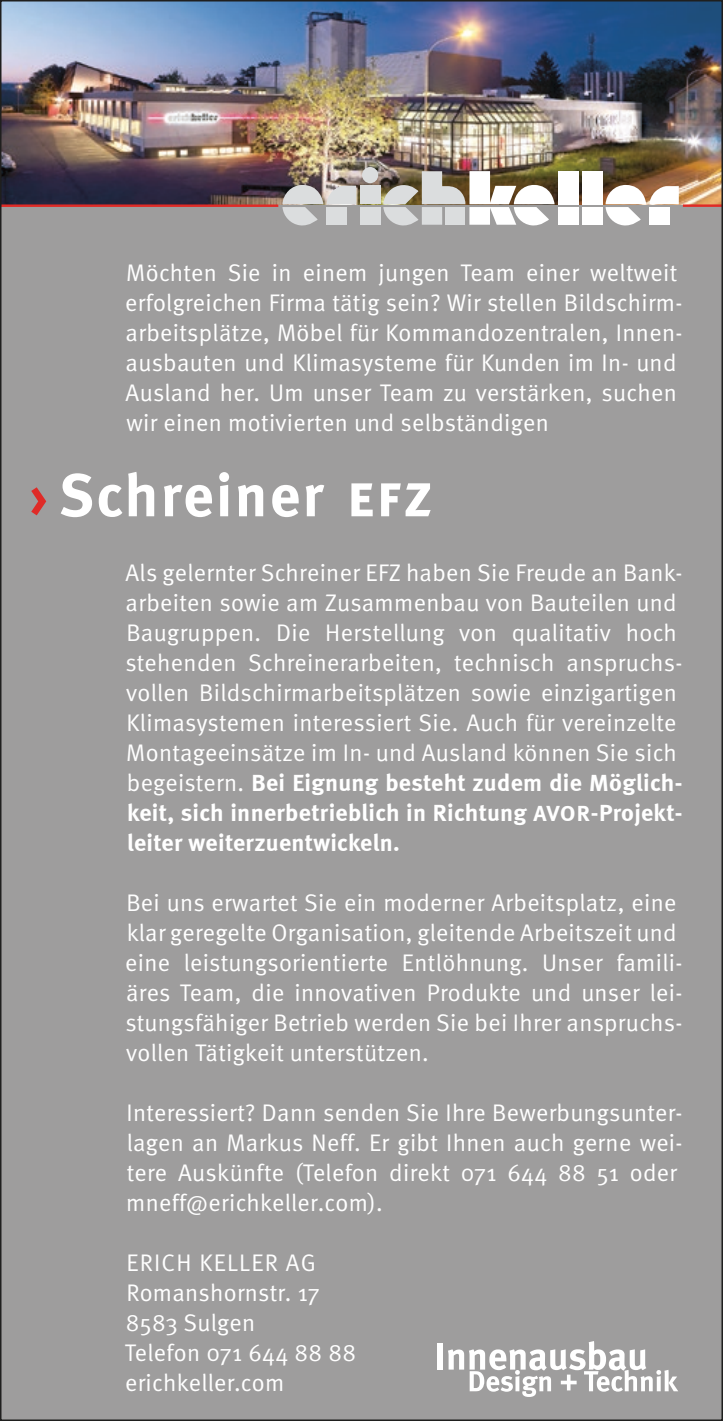
<style>
.page{position:relative;width:723px;height:1421px;background:#fff}
.page>*{position:absolute;margin:0;border:0;box-sizing:border-box;transform-origin:0 0}
.t1{font:60px "Meta Bold LF";letter-spacing:.04em;color:#fff}
.t2{font:24px/30px "Meta Normal";letter-spacing:.015em;color:#fff}
.t3{font:700 24px/30px "Meta";letter-spacing:.015em;color:#fff;text-align:justify}
.s1{color:#df2b27}
.s2{font-family:"Meta Bold LF Caps"}
.s3{font-family:"Meta Normal";font-weight:400}
.s4{font-size:22.5px}
</style>
<div class="page">
<div style="left:0;top:0;width:723px;height:1420px;background:#9e9d9d"></div>
<img style="left:3px;top:3px;width:717px;height:201px">
<div style="left:438px;top:1342px;width:5px;height:27px;background:#fff"></div>
<svg style="left:448px;top:1341px;width:230px;height:55px"></svg>
<svg style="left:605px;top:185px;width:74px;height:41px"></svg>
<div style="left:558px;top:207px;width:20px;height:18px;background:#fff"></div>
<div style="left:558px;top:171px;width:20px;height:33px;background:#fff"></div>
<div style="left:582px;top:171px;width:20px;height:33px;background:#fff"></div>
<div style="left:582px;top:207px;width:20px;height:18px;background:#fff"></div>
<hr style="left:683px;top:204px;width:40px;height:3px;background:#df2b27">
<hr style="left:0;top:204px;width:278px;height:3px;background:#df2b27">
<svg style="left:282px;top:185px;width:74px;height:41px"></svg>
<div style="left:360px;top:207px;width:20px;height:18px;background:#dbddde"></div>
<div style="left:360px;top:186px;width:20px;height:18px;background:#dbddde"></div>
<div style="left:362px;top:167px;width:16px;height:16px;background:#dbddde;border-radius:50%"></div>
<svg style="left:383px;top:171px;width:172px;height:55px;background:#bab5ac"></svg>
<p class="t2" style="left:125px;top:257px;width:559px">Möchten Sie in einem jungen Team einer weltweit erfolgreichen Firma tätig sein? Wir stellen Bildschirm&shy;arbeitsplätze, Möbel für Kommandozentralen, Innen&shy;ausbauten und Klimasysteme für Kunden im In- und Ausland her. Um unser Team zu verstärken, suchen wir einen motivierten und selbständigen</p>
<h1 class="t1" style="left:30px;top:459px;width:405px"><span class="s1">›</span> Schreiner <span class="s2">efz</span></h1>
<p class="t2" style="left:125px;top:557px;width:559px">Als gelernter Schreiner EFZ haben Sie Freude an Bank&shy;arbeiten sowie am Zusammenbau von Bauteilen und Baugruppen. Die Herstellung von qualitativ hoch stehenden Schreinerarbeiten, technisch anspruchs&shy;vollen Bildschirmarbeitsplätzen sowie einzigartigen Klimasystemen interessiert Sie. Auch für vereinzelte Montageeinsätze im In- und Ausland können Sie sich</p>
<p class="t3" style="left:127px;top:767px;width:557px"><span class="s3">begeistern.</span> Bei Eignung besteht zudem die Möglich&shy;keit, sich innerbetrieblich in Richtung <span class="s4">AVOR</span>-Projekt&shy;leiter weiterzuentwickeln.</p>
<p class="t2" style="left:125px;top:887px;width:559px">Bei uns erwartet Sie ein moderner Arbeitsplatz, eine klar geregelte Organisation, gleitende Arbeitszeit und eine leistungsorientierte Entlöhnung. Unser famili&shy;äres Team, die innovativen Produkte und unser lei&shy;stungsfähiger Betrieb werden Sie bei Ihrer anspruchs&shy;vollen Tätigkeit unterstützen.</p>
<p class="t2" style="left:126px;top:1097px;width:558px">Interessiert? Dann senden Sie Ihre Bewerbungsunter&shy;lagen an Markus Neff. Er gibt Ihnen auch gerne wei&shy;tere Auskünfte (Telefon direkt 071 644 88 51 oder mneff@erichkeller.com).</p>
<p class="t2" style="left:125px;top:1247px;width:233px">ERICH KELLER AG<br>Romanshornstr. 17<br>8583 Sulgen<br>Telefon 071 644 88 88 erichkeller.com</p>
</div>
